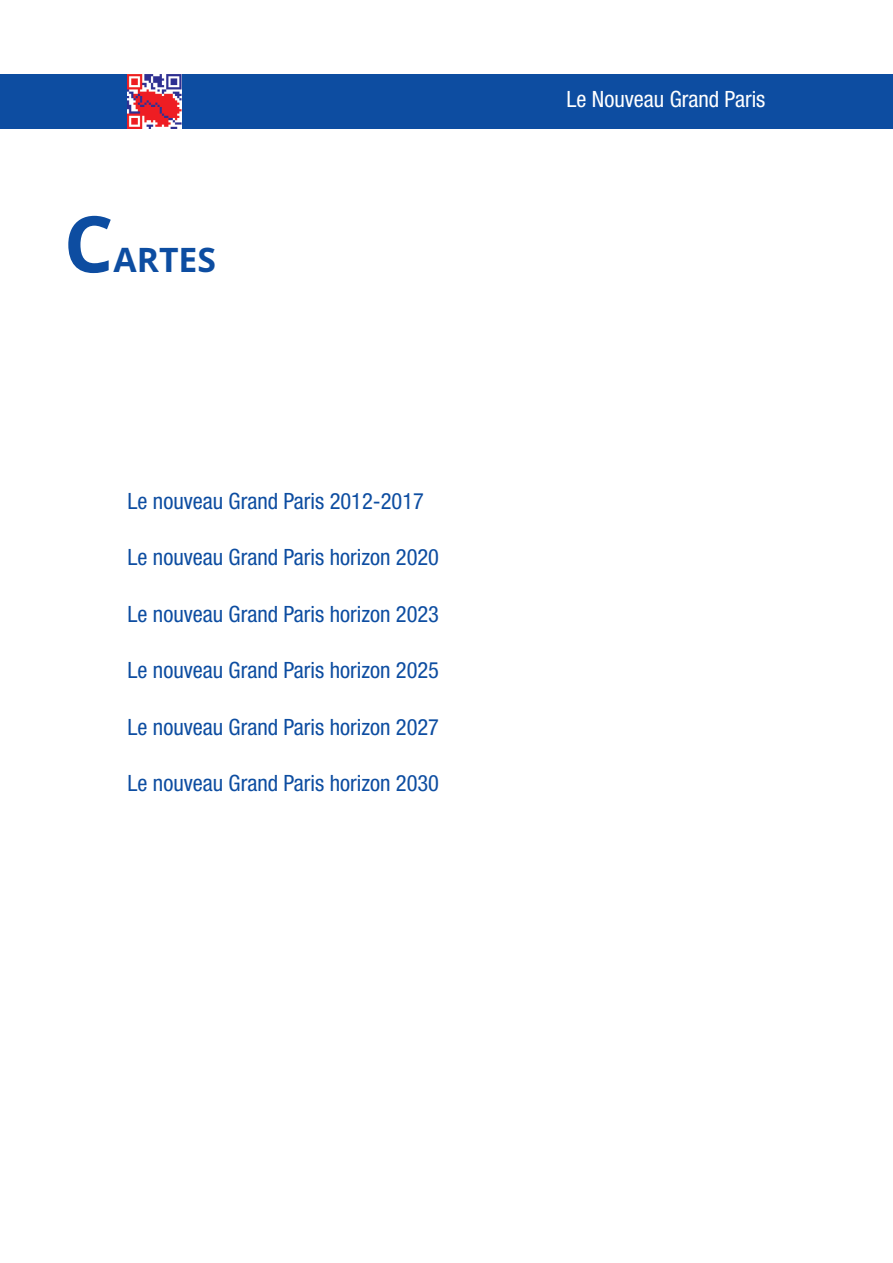
<style>
.page{position:relative;width:893px;height:1263px;background:#fff}
.page>*{position:absolute;margin:0;border:0;box-sizing:border-box;transform-origin:0 0}
.t1{font:700 78px "Open Sans";color:#0d4da1}
.t2{font:700 33.75px "Open Sans";color:#0d4da1}
.t3{font:condensed 22.5px "Helvetica Neue";color:#0d4da1}
.t4{font:condensed 22.5px "Helvetica Neue";color:#fff}
</style>
<div class="page">
<div style="left:0;top:74px;width:893px;height:54px;background:#0d4da1"></div>
<img style="left:128px;top:74px;width:53px;height:54px">
<h1 class="t1" style="left:64px;top:200px;width:51px">C</h1>
<h2 class="t2" style="left:113px;top:241px;width:104px">ARTES</h2>
<p class="t3" style="left:128px;top:493px;width:298px">Le nouveau Grand Paris 2012-2017</p>
<p class="t3" style="left:128px;top:549px;width:313px">Le nouveau Grand Paris horizon 2020</p>
<p class="t3" style="left:128px;top:606px;width:313px">Le nouveau Grand Paris horizon 2023</p>
<p class="t3" style="left:128px;top:662px;width:313px">Le nouveau Grand Paris horizon 2025</p>
<p class="t3" style="left:128px;top:719px;width:313px">Le nouveau Grand Paris horizon 2027</p>
<p class="t3" style="left:128px;top:775px;width:313px">Le nouveau Grand Paris horizon 2030</p>
<p class="t4" style="left:566px;top:91px;width:200px">Le Nouveau Grand Paris</p>
</div>
